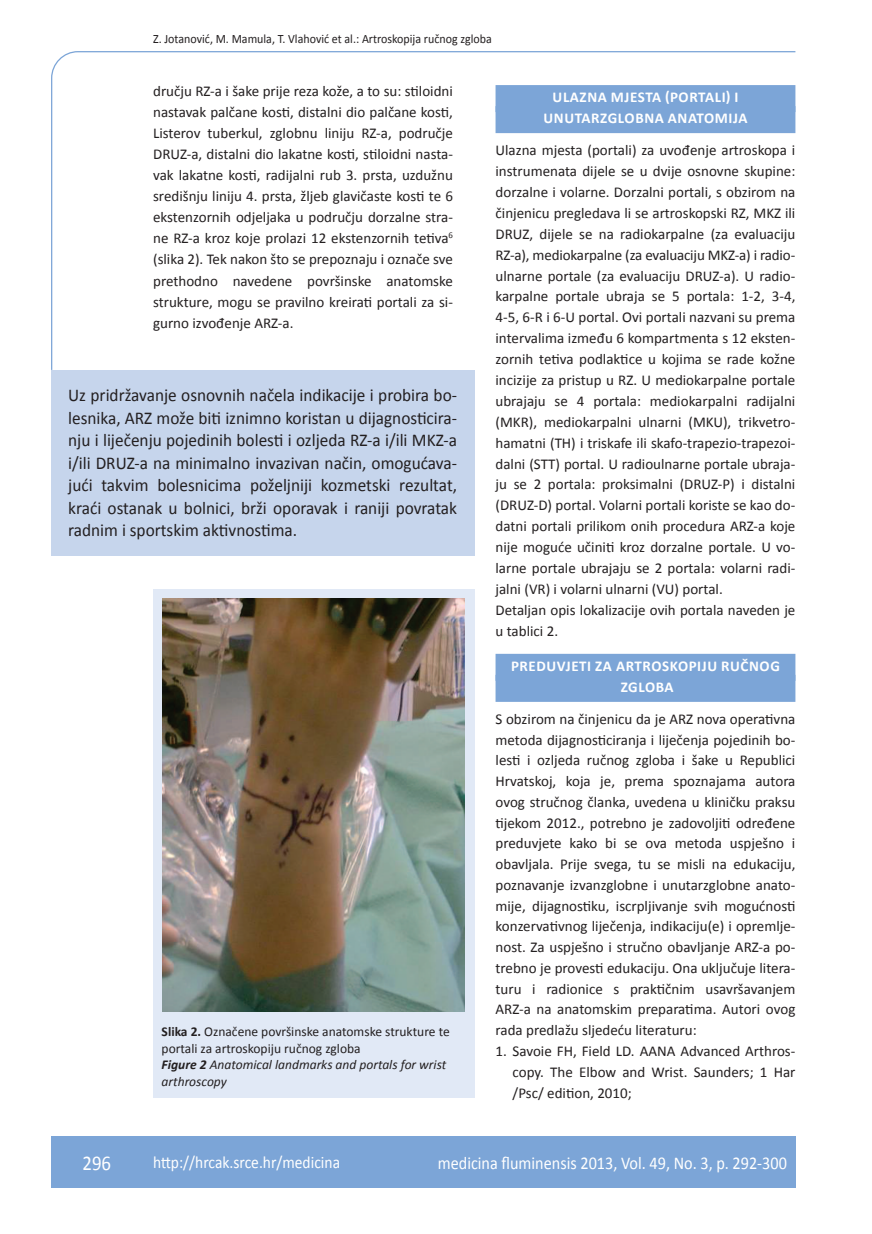
<style>
.page{position:relative;width:872px;height:1234px;background:#fff}
.page>*{position:absolute;margin:0;border:0;box-sizing:border-box;transform-origin:0 0}
.t1{font:21px "Calibri";color:#fff;scale:.9 1}
.t2{font:18px/22.5px "Calibri";color:#231f20;text-align:justify;scale:.96 1}
.t3{font:18px "Calibri";color:#fff;scale:.9 1}
.t4{font:17.25px "Calibri";color:#fff;scale:.9 1}
.t5{font:15px/20.9px "Calibri";color:#231f20;text-align:justify}
.t6{font:700 15px/21px "Calibri";letter-spacing:.04em;color:#fff;text-align:center}
.t7{font:13.5px/16.5px "Calibri";color:#231f20}
.t8{font:12.75px "Calibri";color:#231f20;scale:.94 1}
.s1{font-weight:700}
.s2{font-weight:700;font-style:italic}
.s3{font-style:italic}
</style>
<div class="page">
<svg style="left:51px;top:51px;width:745px;height:320px"></svg>
<div style="left:51px;top:1135px;width:744px;height:51px;background:#7ca5d7"></div>
<div style="left:153px;top:589px;width:321px;height:508px;background:#e1e9f6"></div>
<img style="left:163px;top:598px;width:302px;height:413px">
<div style="left:51px;top:370px;width:423px;height:186px;background:#c6d5ec"></div>
<div style="left:495px;top:85px;width:300px;height:27px;background:#7ca5d7"></div>
<div style="left:495px;top:106px;width:300px;height:27px;background:#7ca5d7"></div>
<div style="left:495px;top:653px;width:300px;height:27px;background:#7ca5d7"></div>
<div style="left:495px;top:674px;width:300px;height:27px;background:#7ca5d7"></div>
<p class="t8" style="left:153px;top:30px;width:362px">Z. Jotanović, M. Mamula, T. Vlahović et al.: Artroskopija ručnog zgloba</p>
<p class="t5" style="left:153px;top:80px;width:301px">dručju RZ-a i šake prije reza kože, a to su: stiloidni nastavak palčane kosti, distalni dio palčane kosti, Listerov tuberkul, zglobnu liniju RZ-a, područje DRUZ-a, distalni dio lakatne kosti, stiloidni nasta&shy;vak lakatne kosti, radijalni rub 3. prsta, uzdužnu središnju liniju 4. prsta, žljeb glavičaste kosti te 6 ekstenzornih odjeljaka u području dorzalne stra&shy;ne RZ-a kroz koje prolazi 12 ekstenzornih tetiva<sup>6 </sup>(slika 2). Tek nakon što se prepoznaju i označe sve prethodno navedene površinske anatomske strukture, mogu se pravilno kreirati portali za si&shy;gurno izvođenje ARZ-a.</p>
<p class="t6" style="left:543px;top:86px;width:205px">ULAZNA MJESTA (PORTALI) I<br>UNUTARZGLOBNA ANATOMIJA</p>
<p class="t5" style="left:495px;top:139px;width:301px;text-align:left">Ulazna mjesta (portali) za uvođenje artroskopa i instrumenata dijele se u dvije osnovne skupine: dorzalne i volarne. Dorzalni portali, s obzirom na činjenicu pregledava li se artroskopski RZ, MKZ ili DRUZ, dijele se na radiokarpalne (za evaluaciju RZ-a), mediokarpalne (za evaluaciju MKZ-a) i radio&shy;ulnarne portale (za evaluaciju DRUZ-a). U radio&shy;karpalne portale ubraja se 5 portala: 1-2, 3-4, 4-5, 6-R i 6-U portal. Ovi portali nazvani su prema intervalima između 6 kompartmenta s 12 eksten&shy;zornih tetiva podlaktice u kojima se rade kožne incizije za pristup u RZ. U mediokarpalne portale ubrajaju se 4 portala: mediokarpalni radijalni (MKR), mediokarpalni ulnarni (MKU), trikvetro&shy;hamatni (TH) i triskafe ili skafo-trapezio-trapezoi&shy;dalni (STT) portal. U radioulnarne portale ubraja&shy;ju se 2 portala: proksimalni (DRUZ-P) i distalni (DRUZ-D) portal. Volarni portali koriste se kao do&shy;datni portali prilikom onih procedura ARZ-a koje nije moguće učiniti kroz dorzalne portale. U vo&shy;larne portale ubrajaju se 2 portala: volarni radi&shy;jalni (VR) i volarni ulnarni (VU) portal.<br>Detaljan opis lokalizacije ovih portala naveden je u tablici 2.</p>
<p class="t6" style="left:511px;top:655px;width:270px">PREDUVJETI ZA ARTROSKOPIJU RUČNOG<br>ZGLOBA</p>
<p class="t5" style="left:495px;top:707px;width:301px">S obzirom na činjenicu da je ARZ nova operativna metoda dijagnosticiranja i liječenja pojedinih bo&shy;lesti i ozljeda ručnog zgloba i šake u Republici Hrvatskoj, koja je, prema spoznajama autora ovog stručnog članka, uvedena u kliničku praksu tijekom 2012., potrebno je zadovoljiti određene preduvjete kako bi se ova metoda uspješno i obavljala. Prije svega, tu se misli na edukaciju, poznavanje izvanzglobne i unutarzglobne anato&shy;mije, dijagnostiku, iscrpljivanje svih mogućnosti konzervativnog liječenja, indikaciju(e) i opremlje&shy;nost. Za uspješno i stručno obavljanje ARZ-a po&shy;trebno je provesti edukaciju. Ona uključuje litera&shy;turu i radionice s praktičnim usavršavanjem ARZ-a na anatomskim preparatima. Autori ovog rada predlažu sljedeću literaturu:</p>
<p class="t5" style="left:512px;top:1039px;width:284px;text-indent:-17px">1. Savoie FH, Field LD. AANA Advanced Arthros&shy;copy. The Elbow and Wrist. Saunders; 1 Har /Psc/ edition, 2010;</p>
<p class="t2" style="left:68px;top:383px;width:406px">Uz pridržavanje osnovnih načela indikacije i probira bo&shy;lesnika, ARZ može biti iznimno koristan u dijagnosticira&shy;nju i liječenju pojedinih bolesti i ozljeda RZ-a i/ili MKZ-a i/ili DRUZ-a na minimalno invazivan način, omogućava&shy;jući takvim bolesnicima poželjniji kozmetski rezultat, kraći ostanak u bolnici, brži oporavak i raniji povratak radnim i sportskim aktivnostima.</p>
<p class="t7" style="left:162px;top:1022px;width:290px"><span class="s1">Slika 2.</span> Označene površinske anatomske strukture te portali za artroskopiju ručnog zgloba<br><span class="s2">Figure 2</span> <span class="s3">Anatomical landmarks and portals for wrist arthroscopy</span></p>
<h1 class="t1" style="left:82px;top:1149px;width:33px">296</h1>
<p class="t4" style="left:153px;top:1150px;width:209px">http://hrcak.srce.hr/medicina</p>
<p class="t3" style="left:438px;top:1151px;width:389px">medicina fluminensis 2013, Vol. 49, No. 3, p. 292-300</p>
</div>
